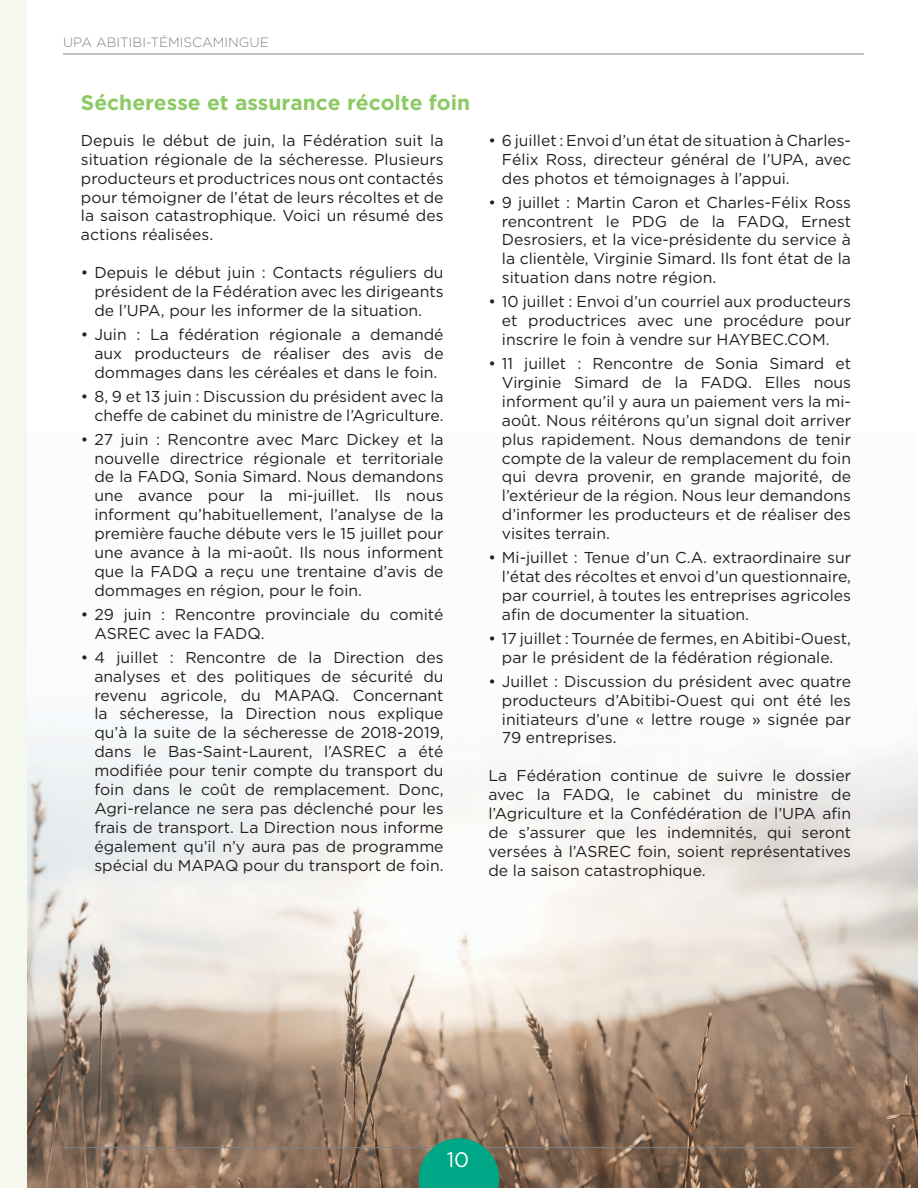
<style>
.page{position:relative;width:918px;height:1188px;background:#fff}
.page>*{position:absolute;margin:0;border:0;box-sizing:border-box;transform-origin:0 0}
.t1{font:700 21px "Gotham";color:#8dc964}
.t2{font:21px "Gotham";color:#fff}
.t3{font:15.75px/18.9px "Gotham";color:#231f20;text-align:justify}
.t4{font:300 13.5px "Gotham";color:#808285}
</style>
<div class="page">
<img style="left:27px;top:725px;width:891px;height:463px">
<div style="left:0;top:0;width:27px;height:1188px;background:#f5f9ed"></div>
<hr style="left:63px;top:54px;width:801px;height:1px;background:#808285">
<hr style="left:59px;top:1147px;width:796px;height:1px;background:#808285">
<svg style="left:419px;top:1138px;width:80px;height:50px;background:#189d7e"></svg>
<p class="t4" style="left:63px;top:35px;width:207px">UPA ABITIBI-TÉMISCAMINGUE</p>
<h1 class="t1" style="left:81px;top:90px;width:391px">Sécheresse et assurance récolte foin</h1>
<p class="t3" style="left:81px;top:131px;width:364px">depuis le début de juin, la Fédération suit la situation régionale de la sécheresse. plusieurs producteurs et productrices nous ont contactés pour témoigner de l’état de leurs récoltes et de la saison catastrophique. Voici un résumé des actions réalisées.</p>
<p class="t3" style="left:94px;top:263px;width:351px;text-indent:-13px">• depuis le début juin : contacts réguliers du président de la Fédération avec les dirigeants de l’upa, pour les informer de la situation.</p>
<p class="t3" style="left:94px;top:325px;width:351px;text-indent:-13px">• Juin : la fédération régionale a demandé aux producteurs de réaliser des avis de dommages dans les céréales et dans le foin.</p>
<p class="t3" style="left:81px;top:386px;width:364px;text-align:right">• 8, 9 et 13 juin : discussion du président avec la cheffe de cabinet du ministre de l’agriculture.</p>
<p class="t3" style="left:94px;top:429px;width:351px;text-indent:-13px">• 27 juin : rencontre avec Marc dickey et la nouvelle directrice régionale et territoriale de la FadQ, sonia simard. nous demandons une avance pour la mi-juillet. ils nous informent qu’habituellement, l’analyse de la première fauche débute vers le 15 juillet pour une avance à la mi-août. ils nous informent que la FadQ a reçu une trentaine d’avis de dommages en région, pour le foin.</p>
<p class="t3" style="left:94px;top:605px;width:351px;text-indent:-13px">• 29 juin : rencontre provinciale du comité asrec avec la FadQ.</p>
<p class="t3" style="left:94px;top:647px;width:351px;text-indent:-13px">• 4 juillet : rencontre de la direction des analyses et des politiques de sécurité du revenu agricole, du MapaQ. concernant la sécheresse, la direction nous explique qu’à la suite de la sécheresse de 2018-2019, dans le bas-saint-laurent, l’asrec a été modifiée pour tenir compte du transport du foin dans le coût de remplacement. donc, agri-relance ne sera pas déclenché pour les frais de transport. la direction nous informe également qu’il n’y aura pas de programme spécial du MapaQ pour du transport de foin.</p>
<p class="t3" style="left:502px;top:131px;width:351px;text-indent:-13px">• 6 juillet : envoi d’un état de situation à charles-Félix ross, directeur général de l’upa, avec des photos et témoignages à l’appui.</p>
<p class="t3" style="left:502px;top:192px;width:351px;text-indent:-13px">• 9 juillet : Martin caron et charles-Félix ross rencontrent le pdg de la FadQ, ernest desrosiers, et la vice-présidente du service à la clientèle, Virginie simard. ils font état de la situation dans notre région.</p>
<p class="t3" style="left:502px;top:292px;width:351px;text-indent:-13px">• 10 juillet : envoi d’un courriel aux producteurs et productrices avec une procédure pour inscrire le foin à vendre sur HaYbec.coM.</p>
<p class="t3" style="left:502px;top:354px;width:351px;text-indent:-13px">• 11 juillet : rencontre de sonia simard et Virginie simard de la FadQ. elles nous informent qu’il y aura un paiement vers la mi&shy;août. nous réitérons qu’un signal doit arriver plus rapidement. nous demandons de tenir compte de la valeur de remplacement du foin qui devra provenir, en grande majorité, de l’extérieur de la région. nous leur demandons d’informer les producteurs et de réaliser des visites terrain.</p>
<p class="t3" style="left:502px;top:548px;width:351px;text-indent:-13px">• Mi-juillet : Tenue d’un c.a. extraordinaire sur l’état des récoltes et envoi d’un questionnaire, par courriel, à toutes les entreprises agricoles afin de documenter la situation.</p>
<p class="t3" style="left:488px;top:629px;width:364px;text-align:center">• 17 juillet : Tournée de fermes, en abitibi-ouest, par le président de la fédération régionale.</p>
<p class="t3" style="left:502px;top:671px;width:351px;text-indent:-13px">• Juillet : discussion du président avec quatre producteurs d’abitibi-ouest qui ont été les initiateurs d’une « lettre rouge » signée par 79 entreprises.</p>
<p class="t3" style="left:488px;top:766px;width:364px">la Fédération continue de suivre le dossier avec la FadQ, le cabinet du ministre de l’agriculture et la confédération de l’upa afin de s’assurer que les indemnités, qui seront versées à l’asrec foin, soient représentatives de la saison catastrophique.</p>
<h1 class="t2" style="left:447px;top:1148px;width:24px">10</h1>
</div>
